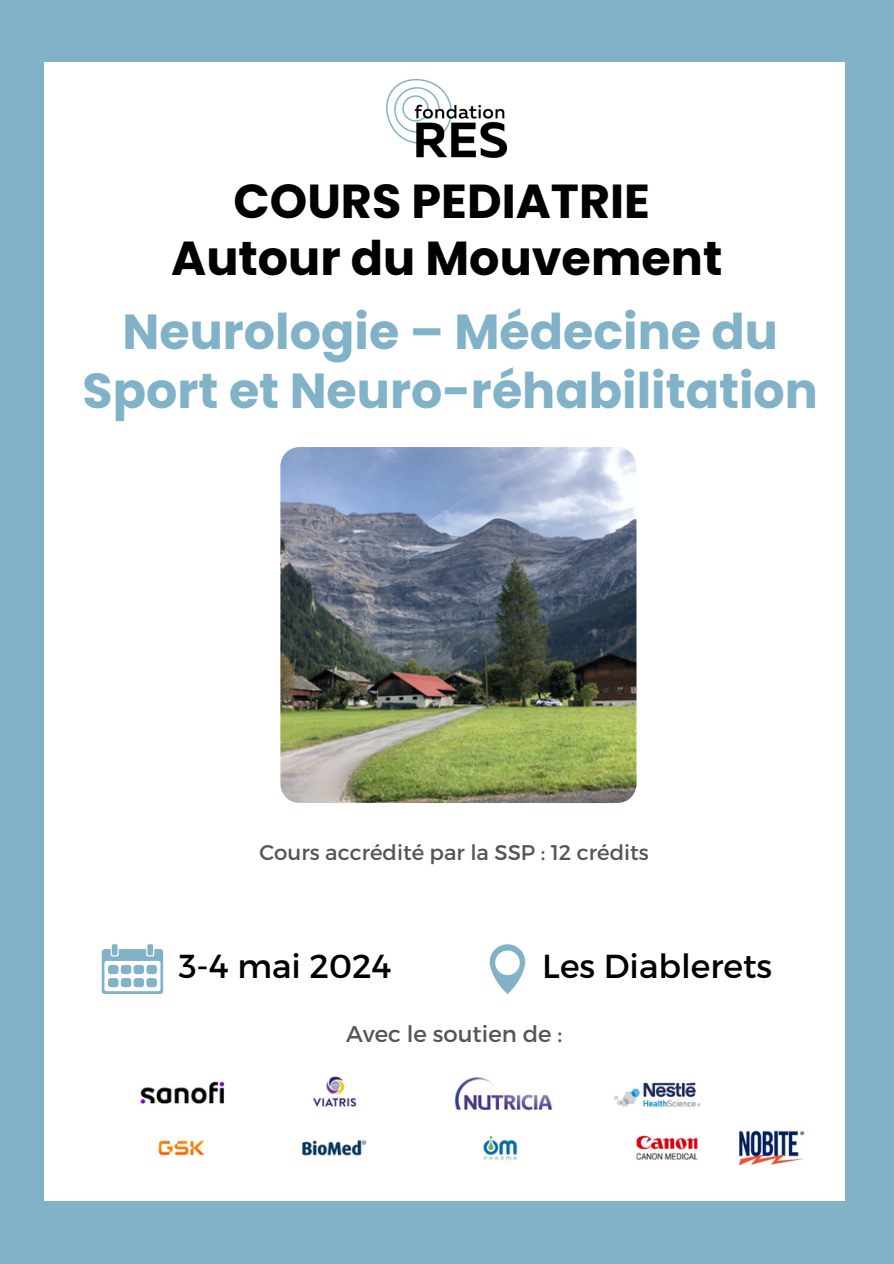
<style>
.page{position:relative;width:894px;height:1264px;background:#fff}
.page>*{position:absolute;margin:0;border:0;box-sizing:border-box;transform-origin:0 0}
.t1{font:700 49.2px/58.5px "Poppins";color:#81b2c8;text-align:center}
.t2{font:700 47.7px/56.2px "Poppins";color:#010101;text-align:center}
.t3{font:33.3px "Montserrat";color:#000}
.t4{font:22.8px "Montserrat";color:#555}
.t5{font:21.3px "Montserrat";color:#555}
</style>
<div class="page">
<div style="left:0;top:0;width:893px;height:1263px;background:#81b2c8"></div>
<div style="left:44px;top:62px;width:800px;height:1138px;background:#fff"></div>
<svg style="left:102px;top:944px;width:61px;height:49px"></svg>
<svg style="left:489px;top:944px;width:36px;height:49px"></svg>
<img style="left:280px;top:447px;width:356px;height:356px;border-radius:19px">
<img style="left:387px;top:79px;width:119px;height:79px">
<img style="left:140px;top:1076px;width:561px;height:85px">
<img style="left:441px;top:1076px;width:124px;height:47px">
<img style="left:739px;top:1130px;width:65px;height:35px">
<p class="t2" style="left:171px;top:173px;width:552px">COURS PEDIATRIE<br>Autour du Mouvement</p>
<p class="t1" style="left:83px;top:302px;width:736px">Neurologie – Médecine du<br>Sport et Neuro-réhabilitation</p>
<p class="t5" style="left:259px;top:838px;width:391px">Cours accrédité par la SSP : 12 crédits</p>
<p class="t3" style="left:179px;top:944px;width:214px">3-4 mai 2024</p>
<h2 class="t3" style="left:542px;top:944px;width:231px">Les Diablerets</h2>
<h2 class="t4" style="left:346px;top:1019px;width:217px">Avec le soutien de :</h2>
</div>
